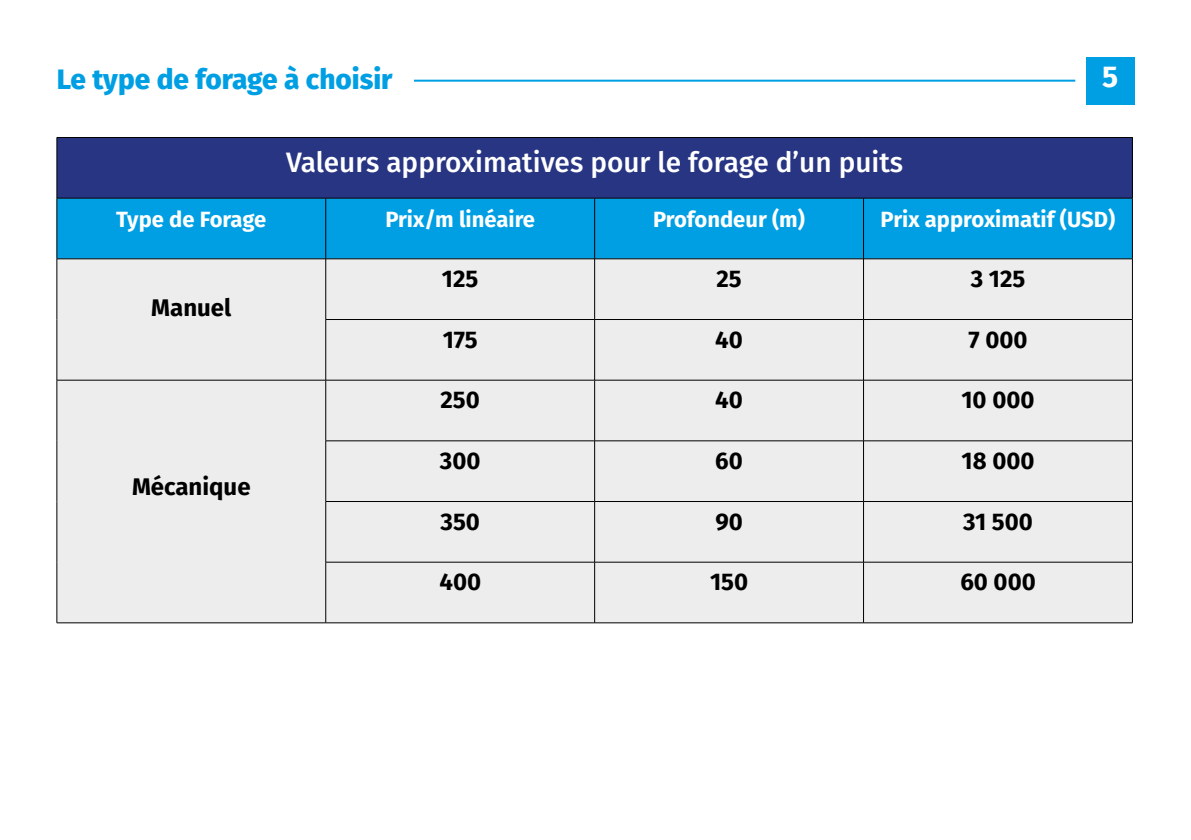
<style>
.page{position:relative;width:1191px;height:840px;background:#fff}
.page>*{position:absolute;margin:0;border:0;box-sizing:border-box;transform-origin:0 0}
.t1{font:700 30px "Fira Sans";color:#fff}
.t2{font:500 28px "Fira Sans";color:#fff}
.t3{font:800 28px "Fira Sans";color:#009fe3}
.t4{font:700 24px "Fira Sans";color:#000}
.t5{font:700 22px "Fira Sans";color:#fff}
</style>
<div class="page">
<hr style="left:414px;top:80px;width:661px;height:2px;background:#009fe3">
<div style="left:1086px;top:57px;width:48px;height:47px;background:#009fe3"></div>
<div style="left:57px;top:137px;width:1075px;height:61px;background:#283583"></div>
<div style="left:58px;top:199px;width:1074px;height:59px;background:#009fe3"></div>
<div style="left:58px;top:259px;width:1074px;height:120px;background:#ededed"></div>
<div style="left:58px;top:380px;width:1074px;height:242px;background:#ededed"></div>
<hr style="left:57px;top:137px;width:269px;height:1px;background:#000">
<hr style="left:57px;top:137px;width:1px;height:61px;background:#000">
<hr style="left:326px;top:137px;width:268px;height:1px;background:#000">
<hr style="left:594px;top:137px;width:269px;height:1px;background:#000">
<hr style="left:863px;top:137px;width:269px;height:1px;background:#000">
<hr style="left:1132px;top:137px;width:1px;height:61px;background:#000">
<hr style="left:57px;top:198px;width:269px;height:1px;background:#000">
<hr style="left:57px;top:198px;width:1px;height:60px;background:#000">
<hr style="left:326px;top:198px;width:268px;height:1px;background:#000">
<hr style="left:325px;top:198px;width:1px;height:60px;background:#000">
<hr style="left:594px;top:198px;width:269px;height:1px;background:#000">
<hr style="left:594px;top:198px;width:1px;height:60px;background:#000">
<hr style="left:863px;top:198px;width:269px;height:1px;background:#000">
<hr style="left:863px;top:198px;width:1px;height:60px;background:#000">
<hr style="left:1132px;top:198px;width:1px;height:60px;background:#000">
<hr style="left:57px;top:258px;width:269px;height:1px;background:#000">
<hr style="left:57px;top:259px;width:1px;height:60px;background:#000">
<hr style="left:326px;top:258px;width:268px;height:1px;background:#000">
<hr style="left:325px;top:259px;width:1px;height:60px;background:#000">
<hr style="left:594px;top:258px;width:269px;height:1px;background:#000">
<hr style="left:594px;top:259px;width:1px;height:60px;background:#000">
<hr style="left:863px;top:258px;width:269px;height:1px;background:#000">
<hr style="left:863px;top:259px;width:1px;height:60px;background:#000">
<hr style="left:1132px;top:259px;width:1px;height:60px;background:#000">
<hr style="left:57px;top:319px;width:1px;height:61px;background:#000">
<hr style="left:325px;top:319px;width:269px;height:1px;background:#000">
<hr style="left:325px;top:319px;width:1px;height:61px;background:#000">
<hr style="left:594px;top:319px;width:269px;height:1px;background:#000">
<hr style="left:594px;top:319px;width:1px;height:61px;background:#000">
<hr style="left:863px;top:319px;width:269px;height:1px;background:#000">
<hr style="left:863px;top:319px;width:1px;height:61px;background:#000">
<hr style="left:1132px;top:319px;width:1px;height:61px;background:#000">
<hr style="left:57px;top:379px;width:269px;height:1px;background:#000">
<hr style="left:57px;top:380px;width:1px;height:60px;background:#000">
<hr style="left:326px;top:379px;width:268px;height:1px;background:#000">
<hr style="left:325px;top:380px;width:1px;height:60px;background:#000">
<hr style="left:594px;top:379px;width:269px;height:1px;background:#000">
<hr style="left:594px;top:380px;width:1px;height:60px;background:#000">
<hr style="left:863px;top:379px;width:269px;height:1px;background:#000">
<hr style="left:863px;top:380px;width:1px;height:60px;background:#000">
<hr style="left:1132px;top:380px;width:1px;height:60px;background:#000">
<hr style="left:57px;top:440px;width:1px;height:61px;background:#000">
<hr style="left:325px;top:440px;width:269px;height:1px;background:#000">
<hr style="left:325px;top:441px;width:1px;height:60px;background:#000">
<hr style="left:594px;top:440px;width:269px;height:1px;background:#000">
<hr style="left:594px;top:441px;width:1px;height:60px;background:#000">
<hr style="left:863px;top:440px;width:269px;height:1px;background:#000">
<hr style="left:863px;top:441px;width:1px;height:60px;background:#000">
<hr style="left:1132px;top:441px;width:1px;height:60px;background:#000">
<hr style="left:57px;top:501px;width:1px;height:61px;background:#000">
<hr style="left:325px;top:501px;width:269px;height:1px;background:#000">
<hr style="left:325px;top:501px;width:1px;height:60px;background:#000">
<hr style="left:594px;top:501px;width:269px;height:1px;background:#000">
<hr style="left:594px;top:501px;width:1px;height:60px;background:#000">
<hr style="left:863px;top:501px;width:269px;height:1px;background:#000">
<hr style="left:863px;top:501px;width:1px;height:60px;background:#000">
<hr style="left:1132px;top:501px;width:1px;height:60px;background:#000">
<hr style="left:57px;top:562px;width:1px;height:60px;background:#000">
<hr style="left:325px;top:561px;width:269px;height:1px;background:#000">
<hr style="left:325px;top:562px;width:1px;height:60px;background:#000">
<hr style="left:594px;top:561px;width:269px;height:1px;background:#000">
<hr style="left:594px;top:562px;width:1px;height:60px;background:#000">
<hr style="left:863px;top:561px;width:269px;height:1px;background:#000">
<hr style="left:863px;top:562px;width:1px;height:60px;background:#000">
<hr style="left:1132px;top:562px;width:1px;height:60px;background:#000">
<hr style="left:57px;top:622px;width:269px;height:1px;background:#000">
<hr style="left:326px;top:622px;width:268px;height:1px;background:#000">
<hr style="left:594px;top:622px;width:269px;height:1px;background:#000">
<hr style="left:863px;top:622px;width:269px;height:1px;background:#000">
<p class="t3" style="left:57px;top:55px;width:337px">Le type de forage à choisir</p>
<p class="t1" style="left:1102px;top:51px;width:18px">5</p>
<p class="t2" style="left:286px;top:139px;width:619px">Valeurs approximatives pour le forage d’un puits</p>
<p class="t5" style="left:116px;top:200px;width:151px">Type de Forage</p>
<p class="t5" style="left:385px;top:200px;width:151px">Prix/m linéaire</p>
<p class="t5" style="left:653px;top:200px;width:153px">Profondeur (m)</p>
<p class="t5" style="left:880px;top:200px;width:236px">Prix approximatif (USD)</p>
<p class="t4" style="left:151px;top:287px;width:81px">Manuel</p>
<p class="t4" style="left:132px;top:466px;width:120px">Mécanique</p>
<p class="t4" style="left:442px;top:258px;width:38px">125</p>
<p class="t4" style="left:716px;top:258px;width:27px">25</p>
<p class="t4" style="left:970px;top:258px;width:56px">3 125</p>
<p class="t4" style="left:443px;top:319px;width:36px">175</p>
<p class="t4" style="left:715px;top:319px;width:29px">40</p>
<p class="t4" style="left:968px;top:319px;width:61px">7 000</p>
<p class="t4" style="left:440px;top:379px;width:41px">250</p>
<p class="t4" style="left:715px;top:379px;width:29px">40</p>
<p class="t4" style="left:961px;top:379px;width:74px">10 000</p>
<p class="t4" style="left:440px;top:440px;width:42px">300</p>
<p class="t4" style="left:715px;top:440px;width:29px">60</p>
<p class="t4" style="left:961px;top:440px;width:74px">18 000</p>
<p class="t4" style="left:440px;top:500px;width:41px">350</p>
<p class="t4" style="left:715px;top:500px;width:29px">90</p>
<p class="t4" style="left:963px;top:500px;width:71px">31 500</p>
<p class="t4" style="left:439px;top:561px;width:43px">400</p>
<p class="t4" style="left:710px;top:561px;width:40px">150</p>
<p class="t4" style="left:960px;top:561px;width:77px">60 000</p>
</div>
